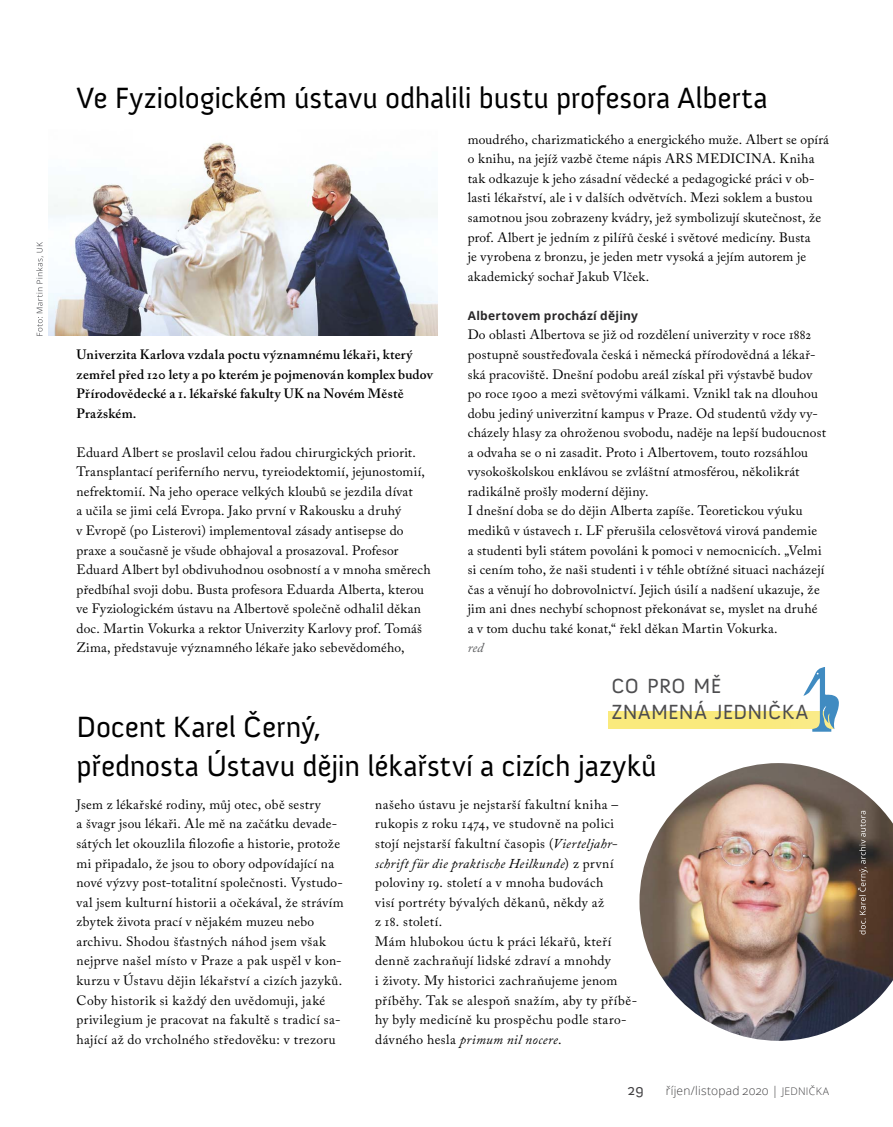
<style>
.page{position:relative;width:893px;height:1127px;background:#fff}
.page>*{position:absolute;margin:0;border:0;box-sizing:border-box;transform-origin:0 0}
.t1{font:30px/39px "Anivers";letter-spacing:-.005em;color:#000}
.t2{font:21px/25.5px "Anivers";letter-spacing:.015em;color:#4d4d4f}
.t3{font:15px "Anivers";color:#414042}
.t4{font:13.5px/19.5px "Adobe Caslon Pro";letter-spacing:.02em;color:#000}
.t5{font:600 13.5px/19.5px "Adobe Caslon Pro";letter-spacing:.02em;color:#000}
.t6{font:italic 13.5px "Adobe Caslon Pro";color:#58595b}
.t7{font:300 12px "Open Sans";letter-spacing:.015em;color:#414042}
.t8{font:700 12px "Open Sans";letter-spacing:.02em;color:#292829}
.s1{font-style:italic}
.s2{font-size:10.5px}
</style>
<div class="page">
<img style="left:639px;top:763px;width:254px;height:278px">
<div style="left:608px;top:712px;width:225px;height:17px;background:#faea7d"></div>
<svg style="left:803px;top:667px;width:36px;height:65px"></svg>
<img style="left:48px;top:142px;width:390px;height:194px">
<svg style="left:858px;top:811px;width:9px;height:123px"></svg>
<svg style="left:36px;top:242px;width:8px;height:94px"></svg>
<h1 class="t1" style="left:77px;top:79px;width:693px">Ve Fyziologickém ústavu odhalili bustu profesora Alberta</h1>
<p class="t5" style="left:77px;top:344px;width:358px">Univerzita Karlova vzdala poctu významnému lékaři, který zemřel před 120 lety a po kterém je pojmenován komplex budov Přírodovědecké a 1. lékařské fakulty UK na Novém Městě Pražském.</p>
<p class="t4" style="left:77px;top:442px;width:356px">Eduard Albert se proslavil celou řadou chirurgických priorit.<br>Transplantací periferního nervu, tyreiodektomií, jejunostomií, nefrektomií. Na jeho operace velkých kloubů se jezdila dívat<br>a učila se jimi celá Evropa. Jako první v Rakousku a druhý<br>v Evropě (po Listerovi) implementoval zásady antisepse do praxe a současně je všude obhajoval a prosazoval. Profesor Eduard Albert byl obdivuhodnou osobností a v mnoha směrech předbíhal svoji dobu. Busta profesora Eduarda Alberta, kterou ve Fyziologickém ústavu na Albertově společně odhalil děkan doc. Martin Vokurka a rektor Univerzity Karlovy prof. Tomáš Zima, představuje významného lékaře jako sebevědomého,</p>
<p class="t4" style="left:468px;top:129px;width:363px">moudrého, charizmatického a energického muže. Albert se opírá o knihu, na jejíž vazbě čteme nápis ARS MEDICINA. Kniha tak odkazuje k jeho zásadní vědecké a pedagogické práci v ob&shy;lasti lékařství, ale i v dalších odvětvích. Mezi soklem a bustou samotnou jsou zobrazeny kvádry, jež symbolizují skutečnost, že prof. Albert je jedním z pilířů české i světové medicíny. Busta<br>je vyrobena z bronzu, je jeden metr vysoká a jejím autorem je akademický sochař Jakub Vlček.</p>
<p class="t8" style="left:468px;top:307px;width:172px">Albertovem prochází dějiny</p>
<p class="t4" style="left:468px;top:325px;width:360px">Do oblasti Albertova se již od rozdělení univerzity v roce 1882 postupně soustřeďovala česká i německá přírodovědná a lékař&shy;ská pracoviště. Dnešní podobu areál získal při výstavbě budov po roce 1900 a mezi světovými válkami. Vznikl tak na dlouhou dobu jediný univerzitní kampus v Praze. Od studentů vždy vy&shy;cházely hlasy za ohroženou svobodu, naděje na lepší budoucnost a odvaha se o ni zasadit. Proto i Albertovem, touto rozsáhlou vysokoškolskou enklávou se zvláštní atmosférou, několikrát radikálně prošly moderní dějiny.<br>I dnešní doba se do dějin Alberta zapíše. Teoretickou výuku mediků v ústavech 1. LF přerušila celosvětová virová pandemie a studenti byli státem povoláni k pomoci v nemocnicích. „Velmi si cením toho, že naši studenti i v téhle obtížné situaci nacházejí čas a věnují ho dobrovolnictví. Jejich úsilí a nadšení ukazuje, že jim ani dnes nechybí schopnost překonávat se, myslet na druhé a v tom duchu také konat,“ řekl děkan Martin Vokurka.</p>
<p class="t6" style="left:468px;top:640px;width:17px">red</p>
<h2 class="t2" style="left:611px;top:674px;width:198px">CO PRO MĚ<br>ZNAMENÁ JEDNIČKA</h2>
<h1 class="t1" style="left:77px;top:708px;width:582px">D ocent Karel Černý,<br>přednosta Ústavu dějin lékařství a cizích jazyků</h1>
<p class="t4" style="left:77px;top:794px;width:269px">Jsem z lékařské rodiny, můj otec, obě sestry<br>a švagr jsou lékaři. Ale mě na začátku devade&shy;sátých let okouzlila filozofie a historie, protože mi připadalo, že jsou to obory odpovídající na nové výzvy post-totalitní společnosti. Vystudo&shy;val jsem kulturní historii a očekával, že strávím zbytek života prací v nějakém muzeu nebo archivu. Shodou šťastných náhod jsem však nejprve našel místo v Praze a pak uspěl v kon&shy;kurzu v Ústavu dějin lékařství a cizích jazyků.<br>Coby historik si každý den uvědomuji, jaké privilegium je pracovat na fakultě s tradicí sa&shy;hající až do vrcholného středověku: v trezoru</p>
<p class="t4" style="left:375px;top:794px;width:264px">našeho ústavu je nejstarší fakultní kniha – rukopis z roku 1474, ve studovně na polici stojí nejstarší fakultní časopis (<span class="s1">Vierteljahr&shy;schrift für die praktische Heilkunde</span>) z první poloviny 19. století a v mnoha budovách<br>visí portréty bývalých děkanů, někdy až<br>z 18. století.<br>Mám hlubokou úctu k práci lékařů, kteří denně zachraňují lidské zdraví a mnohdy<br>i životy. My historici zachraňujeme jenom příběhy. Tak se alespoň snažím, aby ty příbě&shy;hy byly medicíně ku prospěchu podle staro&shy;dávného hesla <span class="s1">primum nil nocere</span>.</p>
<p class="t3" style="left:627px;top:1081px;width:18px">29</p>
<p class="t7" style="left:666px;top:1082px;width:165px">říjen/listopad 2020 | <span class="s2">JEDNIČKA</span></p>
</div>
